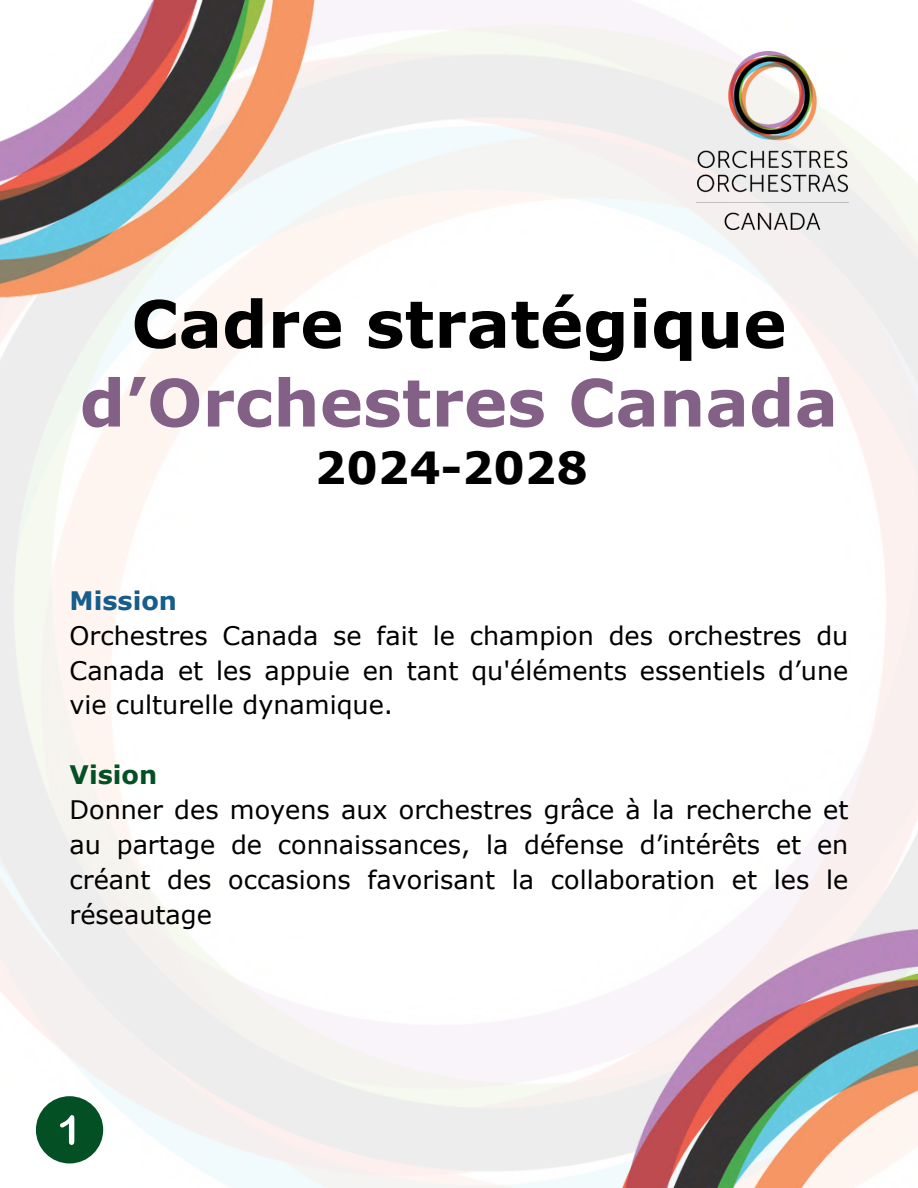
<style>
.page{position:relative;width:918px;height:1188px;background:#fff}
.page>*{position:absolute;margin:0;border:0;box-sizing:border-box;transform-origin:0 0}
.t1{font:700 65.25px/78.8px "Verdana";color:#836086;text-align:center}
.t2{font:700 44.25px "Verdana";color:#000}
.t3{font:25.5px/34.8px "Verdana";color:#000;text-align:justify}
.t4{font:700 25.5px "Verdana";color:#165d8c}
.s1{color:#000}
.s2{font-weight:700;color:#045025}
</style>
<div class="page">
<img style="left:0;top:0;width:918px;height:1188px">
<img style="left:0;top:0;width:594px;height:332px">
<img style="left:323px;top:929px;width:595px;height:259px">
<div style="left:36px;top:1096px;width:67px;height:67px;background:#045025;border-radius:50%"></div>
<svg style="left:60px;top:1115px;width:14px;height:30px"></svg>
<img style="left:696px;top:52px;width:152px;height:178px">
<h1 class="t1" style="left:80px;top:282px;width:760px"><span class="s1">Cadre stratégique </span>d’Orchestres Canada</h1>
<h1 class="t2" style="left:315px;top:439px;width:274px">2024-2028</h1>
<p class="t4" style="left:70px;top:584px;width:109px">Mission</p>
<p class="t3" style="left:70px;top:617px;width:780px">Orchestres Canada se fait le champion des orchestres du Canada et les appuie en tant qu'éléments essentiels d’une vie culturelle dynamique.</p>
<p class="t3" style="left:70px;top:757px;width:780px"><span class="s2">Vision<br></span>Donner des moyens aux orchestres grâce à la recherche et</p>
<p class="t3" style="left:70px;top:826px;width:780px">au partage de connaissances, la défense d’intérêts et en créant des occasions favorisant la collaboration et les le réseautage</p>
</div>
